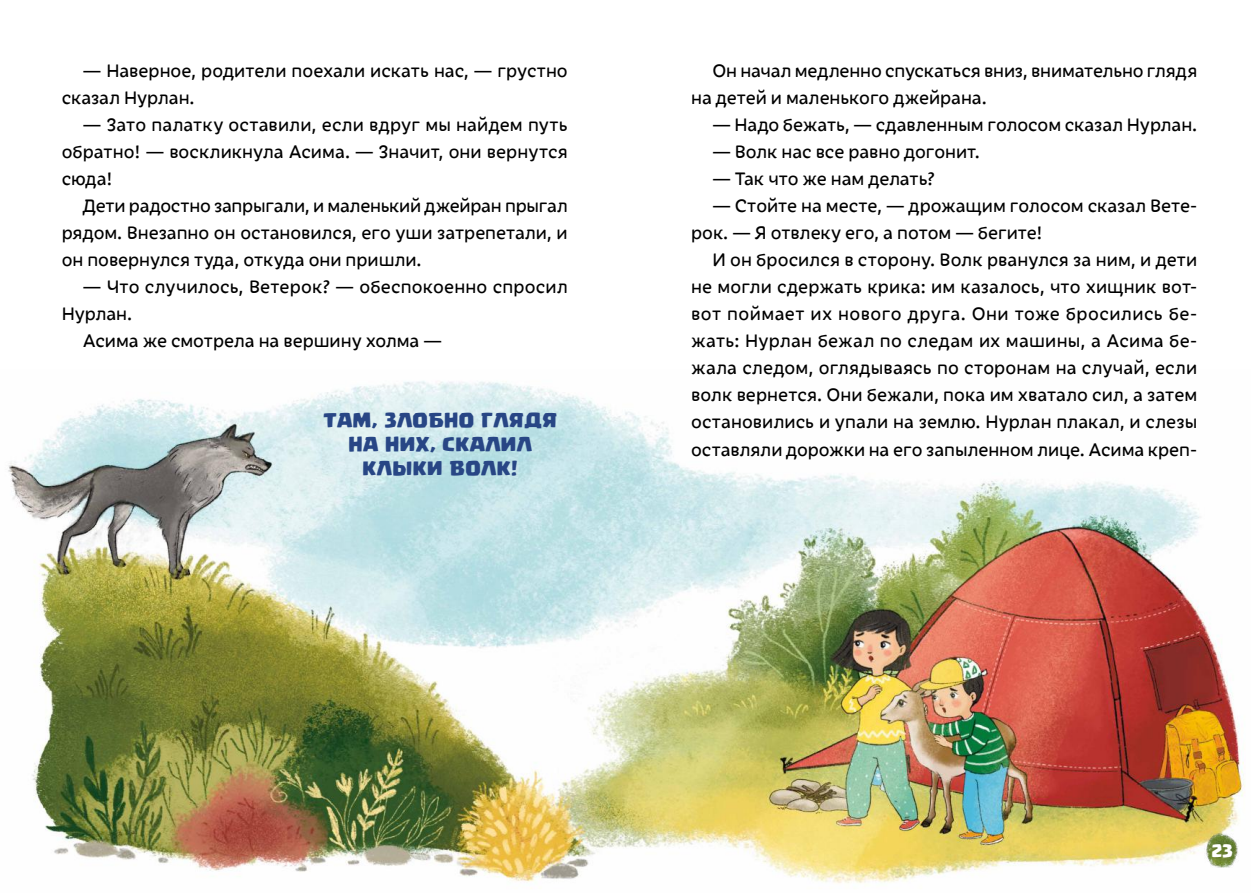
<style>
.page{position:relative;width:1259px;height:893px;background:#fff}
.page>*{position:absolute;margin:0;border:0;box-sizing:border-box;transform-origin:0 0}
.t1{font:19.5px/27px "Iskra CYR";letter-spacing:-.005em;color:#000}
.t2{font:15px/24px "KZ Supercell Magic";letter-spacing:.025em;color:#284685;text-align:center}
.t3{font:13.5px "KZ Supercell Magic";color:#fff}
</style>
<div class="page">
<img style="left:8px;top:381px;width:1237px;height:502px">
<img style="left:1204px;top:833px;width:34px;height:34px">
<p class="t1" style="left:62px;top:56px;width:507px;text-indent:21px">— Наверное, родители поехали искать нас, — грустно сказал Нурлан.</p>
<p class="t1" style="left:62px;top:110px;width:507px;text-align:justify;text-indent:21px">— Зато палатку оставили, если вдруг мы найдем путь обратно! — воскликнула Асима. — Значит, они вернутся сюда!</p>
<p class="t1" style="left:62px;top:191px;width:507px;text-align:justify;text-indent:21px">Дети радостно запрыгали, и маленький джейран прыгал рядом. Внезапно он остановился, его уши затрепетали, и он повернулся туда, откуда они пришли.</p>
<p class="t1" style="left:83px;top:272px;width:486px">— Что случилось, Ветерок? — обеспокоенно спросил</p>
<p class="t1" style="left:62px;top:299px;width:72px">Нурлан.</p>
<p class="t1" style="left:83px;top:326px;width:360px">Асима же смотрела на вершину холма —</p>
<p class="t2" style="left:323px;top:408px;width:235px">ТАМ, ЗЛОБНО ГЛЯДЯ<br>НА НИХ, СКАЛИЛ<br>КЛЫКИ ВОЛК!</p>
<p class="t1" style="left:691px;top:56px;width:507px;text-indent:21px">Он начал медленно спускаться вниз, внимательно глядя на детей и маленького джейрана.</p>
<p class="t1" style="left:712px;top:110px;width:486px">— Надо бежать, — сдавленным голосом сказал Нурлан.</p>
<p class="t1" style="left:712px;top:137px;width:269px">— Волк нас все равно догонит.</p>
<p class="t1" style="left:712px;top:164px;width:224px">— Так что же нам делать?</p>
<p class="t1" style="left:691px;top:191px;width:507px;text-indent:21px">— Стойте на месте, — дрожащим голосом сказал Вете&shy;рок. — Я отвлеку его, а потом — бегите!</p>
<p class="t1" style="left:691px;top:245px;width:507px;text-align:justify;text-indent:21px">И он бросился в сторону. Волк рванулся за ним, и дети не могли сдержать крика: им казалось, что хищник вот&shy;вот поймает их нового друга. Они тоже бросились бе&shy;жать: Нурлан бежал по следам их машины, а Асима бе&shy;жала следом, оглядываясь по сторонам на случай, если волк вернется. Они бежали, пока им хватало сил, а затем остановились и упали на землю. Нурлан плакал, и слезы оставляли дорожки на его запыленном лице. Асима креп-</p>
<p class="t3" style="left:1211px;top:841px;width:23px">23</p>
</div>
